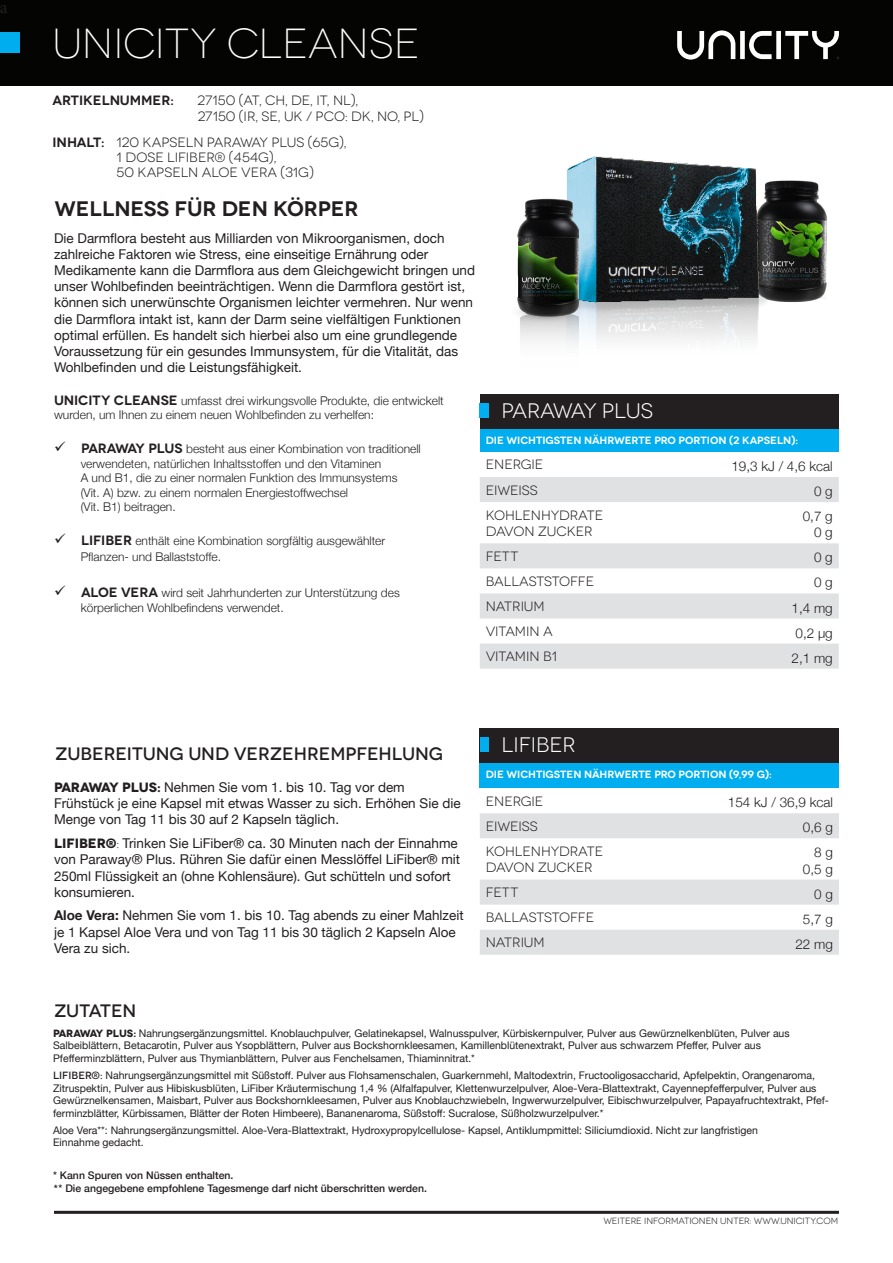
<style>
.page{position:relative;width:893px;height:1263px;background:#fff}
.page>*{position:absolute;margin:0;border:0;box-sizing:border-box;transform-origin:0 0}
.t1{font:300 42px "Novecentowide";color:#fff}
.t2{font:600 21px "Novecentowide";color:#231f20}
.t3{font:21px "Novecentowide";color:#fff}
.t4{font:500 18px "Novecentowide";color:#231f20}
.t5{font:18px "Minion Pro";color:#231f20}
.t6{font:13.5px/16.2px "Helvetica Neue";color:#231f20}
.t7{font:13.5px "Novecentowide";color:#231f20}
.t8{font:300 13.5px "Helvetica Neue";color:#231f20}
.t9{font:600 13.5px "Novecentowide";color:#231f20}
.t10{font:300 12px/14.4px "Helvetica Neue";color:#231f20}
.t11{font:10.5px/12.6px "Helvetica Neue";color:#231f20}
.t12{font:500 10.5px "Helvetica Neue";color:#231f20}
.t13{font:600 10.5px "Novecentowide";letter-spacing:-.005em;color:#fff}
.t14{font:9px "Novecentowide";color:#231f20}
.s1{font-weight:600}
.s2{font-family:"Novecentowide";font-weight:600;font-size:13.5px}
.s3{font-family:"Novecentowide";font-weight:700}
.s4{font-family:"Novecentowide"}
.s5{font-weight:700}
.s6{font-family:"Novecentowide";font-weight:500}
</style>
<div class="page">
<img style="left:799px;top:180px;width:29px;height:122px">
<div style="left:0;top:0;width:892px;height:86px;background:#040503"></div>
<div style="left:0;top:32px;width:19px;height:20px;background:#00aeef"></div>
<svg style="left:677px;top:30px;width:162px;height:30px"></svg>
<div style="left:480px;top:394px;width:359px;height:35px;background:#231f20"></div>
<div style="left:480px;top:429px;width:359px;height:23px;background:#00aeef"></div>
<svg style="left:480px;top:477px;width:359px;height:192px;fill:#e1e2e4"></svg>
<div style="left:480px;top:403px;width:9px;height:15px;background:#00aeef"></div>
<div style="left:480px;top:728px;width:359px;height:35px;background:#231f20"></div>
<div style="left:480px;top:763px;width:359px;height:25px;background:#00aeef"></div>
<svg style="left:480px;top:813px;width:359px;height:142px;fill:#e0e1e3"></svg>
<div style="left:480px;top:737px;width:9px;height:15px;background:#00aeef"></div>
<img style="left:567px;top:156px;width:232px;height:189px">
<img style="left:517px;top:171px;width:61px;height:174px">
<hr style="left:54px;top:1211px;width:785px;height:3px;background:#231f20">
<p class="t5" style="left:-1px;top:-5px;width:9px">a</p>
<p class="t1" style="left:53px;top:19px;width:368px">UNICITY CLEANSE</p>
<p class="t9" style="left:53px;top:92px;width:123px">ARTIKELNUMMER:</p>
<p class="t7" style="left:198px;top:93px;width:162px">27150 (AT, CH, DE, IT, NL),</p>
<p class="t7" style="left:198px;top:109px;width:228px">27150 (IR, SE, UK / PCO: DK, NO, PL)</p>
<p class="t7" style="left:53px;top:134px;width:296px"><span class="s1">INHALT:</span> 120 KAPSELN PARAWAY PLUS (65G),</p>
<p class="t7" style="left:117px;top:149px;width:161px">1 DOSE LIFIBER® (454G),</p>
<p class="t7" style="left:117px;top:164px;width:199px">50 KAPSELN ALOE VERA (31G)</p>
<p class="t2" style="left:55px;top:195px;width:305px">WELLNESS FÜR DEN KÖRPER</p>
<p class="t6" style="left:54px;top:231px;width:392px">Die Darmflora besteht aus Milliarden von Mikroorganismen, doch zahlreiche Faktoren wie Stress, eine einseitige Ernährung oder</p>
<p class="t6" style="left:54px;top:263px;width:423px">Medikamente kann die Darmflora aus dem Gleichgewicht bringen und unser Wohlbefinden beeinträchtigen. Wenn die Darmflora gestört ist, können sich unerwünschte Organismen leichter vermehren. Nur wenn die Darmflora intakt ist, kann der Darm seine vielfältigen Funktionen optimal erfüllen. Es handelt sich hierbei also um eine grundlegende Voraussetzung für ein gesundes Immunsystem, für die Vitalität, das Wohlbefinden und die Leistungsfähigkeit.</p>
<p class="t10" style="left:54px;top:392px;width:391px"><span class="s2">UNICITY CLEANSE</span> umfasst drei wirkungsvolle Produkte, die entwickelt wurden, um Ihnen zu einem neuen Wohlbefinden zu verhelfen:</p>
<p class="t10" style="left:54px;top:441px;width:368px">✓ <span class="s2">PARAWAY PLUS</span> besteht aus einer Kombination von traditionell</p>
<p class="t10" style="left:81px;top:455px;width:302px">verwendeten, natürlichen Inhaltsstoffen und den Vitaminen</p>
<p class="t10" style="left:81px;top:470px;width:318px">A und B1, die zu einer normalen Funktion des Immunsystems</p>
<p class="t10" style="left:81px;top:484px;width:269px">(Vit. A) bzw. zu einem normalen Energiestoffwechsel</p>
<p class="t10" style="left:81px;top:499px;width:97px">(Vit. B1) beitragen.</p>
<p class="t10" style="left:81px;top:532px;width:306px;line-height:16.2px;text-indent:-27px">✓ <span class="s2">LIFIBER</span> enthält eine Kombination sorgfältig ausgewählter<br>Pflanzen- und Ballaststoffe.</p>
<p class="t10" style="left:81px;top:585px;width:321px;text-indent:-27px">✓ <span class="s2">ALOE VERA</span> wird seit Jahrhunderten zur Unterstützung des körperlichen Wohlbefindens verwendet.</p>
<p class="t3" style="left:502px;top:398px;width:153px">PARAWAY PLUS</p>
<p class="t13" style="left:486px;top:434px;width:314px">DIE WICHTIGSTEN NÄHRWERTE PRO PORTION (2 KAPSELN):</p>
<p class="t7" style="left:486px;top:457px;width:59px">ENERGIE</p>
<p class="t8" style="left:731px;top:455px;width:103px">19,3 kJ / 4,6 kcal</p>
<p class="t7" style="left:486px;top:482px;width:53px">EIWEISS</p>
<p class="t8" style="left:814px;top:480px;width:20px">0 g</p>
<p class="t7" style="left:486px;top:507px;width:119px">KOHLENHYDRATE</p>
<p class="t7" style="left:486px;top:523px;width:108px">DAVON ZUCKER</p>
<p class="t8" style="left:803px;top:505px;width:32px">0,7 g</p>
<p class="t8" style="left:814px;top:522px;width:20px">0 g</p>
<p class="t7" style="left:486px;top:548px;width:34px">FETT</p>
<p class="t8" style="left:814px;top:547px;width:20px">0 g</p>
<p class="t7" style="left:486px;top:573px;width:110px">BALLASTSTOFFE</p>
<p class="t8" style="left:814px;top:572px;width:20px">0 g</p>
<p class="t7" style="left:486px;top:598px;width:60px">NATRIUM</p>
<p class="t8" style="left:791px;top:597px;width:43px">1,4 mg</p>
<p class="t7" style="left:486px;top:623px;width:68px">VITAMIN A</p>
<p class="t8" style="left:795px;top:622px;width:39px">0,2 μg</p>
<p class="t7" style="left:486px;top:648px;width:73px">VITAMIN B1</p>
<p class="t8" style="left:791px;top:647px;width:43px">2,1 mg</p>
<p class="t4" style="left:55px;top:743px;width:389px">ZUBEREITUNG UND VERZEHREMPFEHLUNG</p>
<p class="t6" style="left:54px;top:780px;width:352px"><span class="s3">PARAWAY PLUS:</span> Nehmen Sie vom 1. bis 10. Tag vor dem</p>
<p class="t6" style="left:54px;top:796px;width:408px">Frühstück je eine Kapsel mit etwas Wasser zu sich. Erhöhen Sie die<br>Menge von Tag 11 bis 30 auf 2 Kapseln täglich.</p>
<p class="t6" style="left:54px;top:836px;width:408px"><span class="s3">LIFIBER®</span><span class="s4">:</span> Trinken Sie LiFiber® ca. 30 Minuten nach der Einnahme von Paraway® Plus. Rühren Sie dafür einen Messlöffel LiFiber® mit<br>250ml Flüssigkeit an (ohne Kohlensäure). Gut schütteln und sofort</p>
<p class="t6" style="left:54px;top:884px;width:83px">konsumieren.</p>
<p class="t6" style="left:54px;top:908px;width:411px"><span class="s5">Aloe Vera:</span> Nehmen Sie vom 1. bis 10. Tag abends zu einer Mahlzeit je 1 Kapsel Aloe Vera und von Tag 11 bis 30 täglich 2 Kapseln Aloe<br>Vera zu sich.</p>
<p class="t4" style="left:54px;top:1000px;width:84px">ZUTATEN</p>
<p class="t3" style="left:502px;top:733px;width:76px">LIFIBER</p>
<p class="t13" style="left:486px;top:768px;width:288px">DIE WICHTIGSTEN NÄHRWERTE PRO PORTION (9,99 G):</p>
<p class="t7" style="left:486px;top:793px;width:59px">ENERGIE</p>
<p class="t8" style="left:728px;top:791px;width:107px">154 kJ / 36,9 kcal</p>
<p class="t7" style="left:486px;top:818px;width:53px">EIWEISS</p>
<p class="t8" style="left:803px;top:816px;width:32px">0,6 g</p>
<p class="t7" style="left:486px;top:843px;width:119px">KOHLENHYDRATE</p>
<p class="t7" style="left:486px;top:859px;width:108px">DAVON ZUCKER</p>
<p class="t8" style="left:814px;top:842px;width:20px">8 g</p>
<p class="t8" style="left:803px;top:858px;width:32px">0,5 g</p>
<p class="t7" style="left:486px;top:884px;width:34px">FETT</p>
<p class="t8" style="left:814px;top:883px;width:20px">0 g</p>
<p class="t7" style="left:486px;top:909px;width:110px">BALLASTSTOFFE</p>
<p class="t8" style="left:803px;top:908px;width:32px">5,7 g</p>
<p class="t7" style="left:486px;top:935px;width:60px">NATRIUM</p>
<p class="t8" style="left:795px;top:933px;width:39px">22 mg</p>
<p class="t11" style="left:53px;top:1027px;width:738px"><span class="s3">PARAWAY PLUS:</span> Nahrungsergänzungsmittel. Knoblauchpulver, Gelatinekapsel, Walnusspulver, Kürbiskernpulver, Pulver aus Gewürznelkenblüten, Pulver aus</p>
<p class="t11" style="left:53px;top:1040px;width:709px">Salbeiblättern, Betacarotin, Pulver aus Ysopblättern, Pulver aus Bockshornkleesamen, Kamillenblütenextrakt, Pulver aus schwarzem Pfeffer, Pulver aus</p>
<p class="t11" style="left:53px;top:1052px;width:423px">Pfefferminzblättern, Pulver aus Thymianblättern, Pulver aus Fenchelsamen, Thiaminnitrat.*</p>
<p class="t11" style="left:53px;top:1069px;width:777px"><span class="s6">LIFIBER®:</span> Nahrungsergänzungsmittel mit Süßstoff. Pulver aus Flohsamenschalen, Guarkernmehl, Maltodextrin, Fructooligosaccharid, Apfelpektin, Orangenaroma, Zitruspektin, Pulver aus Hibiskusblüten, LiFiber Kräutermischung 1,4 % (Alfalfapulver, Klettenwurzelpulver, Aloe-Vera-Blattextrakt, Cayennepfefferpulver, Pulver aus Gewürznelkensamen, Maisbart, Pulver aus Bockshornkleesamen, Pulver aus Knoblauchzwiebeln, Ingwerwurzelpulver, Eibischwurzelpulver, Papayafruchtextrakt, Pfef&shy;ferminzblätter, Kürbissamen, Blätter der Roten Himbeere), Bananenaroma, Süßstoff: Sucralose, Süßholzwurzelpulver.*</p>
<p class="t11" style="left:53px;top:1124px;width:706px">Aloe Vera**: Nahrungsergänzungsmittel. Aloe-Vera-Blattextrakt, Hydroxypropylcellulose- Kapsel, Antiklumpmittel: Siliciumdioxid. Nicht zur langfristigen</p>
<p class="t11" style="left:53px;top:1137px;width:92px">Einnahme gedacht.</p>
<p class="t12" style="left:53px;top:1167px;width:182px">* Kann Spuren von Nüssen enthalten.</p>
<p class="t12" style="left:53px;top:1179px;width:375px"><span class="s4">*</span>* Die angegebene empfohlene Tagesmenge darf nicht überschritten werden.</p>
<p class="t14" style="left:603px;top:1215px;width:236px">WEITERE INFORMATIONEN UNTER: WWW.UNICITY.COM</p>
</div>
